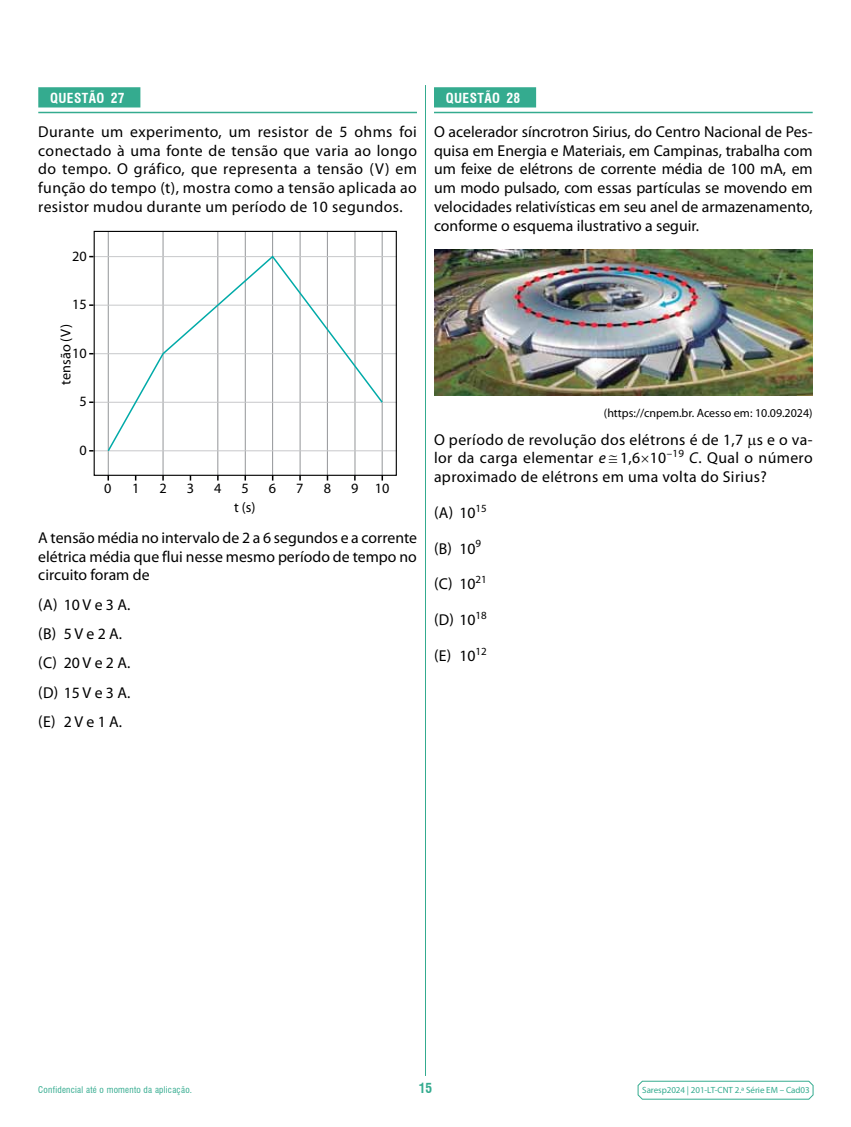
<style>
.page{position:relative;width:851px;height:1127px;background:#fff}
.page>*{position:absolute;margin:0;border:0;box-sizing:border-box;transform-origin:0 0}
.t1{font:15.75px/18.8px "Myriad Pro";color:#000;text-align:justify}
.t2{font:14.25px "Myriad Pro";color:#000}
.t3{font:700 condensed 13.5px "Swiss 721 BT";letter-spacing:.03em;color:#fff}
.t4{font:700 condensed 13.5px "Swiss 721 BT";color:#34ab8f}
.t5{font:12px "Myriad Pro";color:#000}
.t6{font:9px "Myriad Pro";letter-spacing:-.005em;color:#34ab8f}
.t7{font:condensed 9px "Swiss 721 BT";letter-spacing:.03em;color:#34ab8f}
.s1{font-style:italic}
</style>
<div class="page">
<svg style="left:637px;top:1080px;width:176px;height:20px"></svg>
<hr style="left:425px;top:85px;width:1px;height:991px;background:#34ab8f">
<div style="left:434px;top:87px;width:102px;height:20px;background:#34ab8f"></div>
<hr style="left:434px;top:112px;width:378px;height:1px;background:#34ab8f">
<img style="left:434px;top:250px;width:378px;height:145px">
<div style="left:38px;top:87px;width:102px;height:20px;background:#34ab8f"></div>
<hr style="left:38px;top:112px;width:379px;height:1px;background:#34ab8f">
<hr style="left:108px;top:231px;width:1px;height:244px;background:#939598">
<hr style="left:163px;top:231px;width:1px;height:244px;background:#939598">
<hr style="left:217px;top:231px;width:1px;height:244px;background:#939598">
<hr style="left:245px;top:231px;width:1px;height:244px;background:#939598">
<hr style="left:272px;top:231px;width:1px;height:244px;background:#939598">
<hr style="left:300px;top:231px;width:1px;height:244px;background:#939598">
<hr style="left:327px;top:231px;width:1px;height:244px;background:#939598">
<hr style="left:354px;top:231px;width:1px;height:244px;background:#939598">
<hr style="left:382px;top:231px;width:1px;height:244px;background:#939598">
<hr style="left:94px;top:450px;width:302px;height:1px;background:#c7c8ca">
<hr style="left:94px;top:402px;width:302px;height:1px;background:#c7c8ca">
<hr style="left:94px;top:353px;width:302px;height:1px;background:#c7c8ca">
<hr style="left:94px;top:305px;width:302px;height:1px;background:#c7c8ca">
<hr style="left:94px;top:256px;width:302px;height:1px;background:#c7c8ca">
<div style="left:94px;top:231px;width:303px;height:245px;border:1px solid #000"></div>
<svg style="left:106px;top:254px;width:278px;height:199px"></svg>
<p class="t3" style="left:50px;top:90px;width:76px">QUESTÃO 27</p>
<p class="t1" style="left:38px;top:122px;width:380px">Durante um experimento, um resistor de 5 ohms foi conectado à uma fonte de tensão que varia ao longo do tempo. O gráfico, que representa a tensão (V) em função do tempo (t), mostra como a tensão aplicada ao resistor mudou durante um período de 10 segundos.</p>
<p class="t2" style="left:72px;top:247px;width:16px">20</p>
<p class="t2" style="left:72px;top:296px;width:16px">15</p>
<p class="t2" style="left:72px;top:344px;width:16px">10</p>
<p class="t2" style="left:57px;top:385px;width:62px;rotate:-90deg">tensão (V)</p>
<p class="t2" style="left:80px;top:393px;width:9px">5</p>
<p class="t2" style="left:80px;top:441px;width:9px">0</p>
<p class="t2" style="left:104px;top:479px;width:9px">0</p>
<p class="t2" style="left:132px;top:479px;width:9px">1</p>
<p class="t2" style="left:159px;top:479px;width:9px">2</p>
<p class="t2" style="left:187px;top:479px;width:9px">3</p>
<p class="t2" style="left:214px;top:479px;width:9px">4</p>
<p class="t2" style="left:241px;top:479px;width:9px">5</p>
<p class="t2" style="left:269px;top:479px;width:9px">6</p>
<p class="t2" style="left:296px;top:479px;width:9px">7</p>
<p class="t2" style="left:323px;top:479px;width:9px">8</p>
<p class="t2" style="left:351px;top:479px;width:40px">9 10</p>
<p class="t1" style="left:38px;top:528px;width:380px">A tensão média no intervalo de 2 a 6 segundos e a corrente elétrica média que flui nesse mesmo período de tempo no circuito foram de</p>
<p class="t1" style="left:38px;top:589px;width:93px;line-height:29.4px;text-align:left">(A) 10 V e 3 A. (B) 5 V e 2 A. (C) 20 V e 2 A. (D) 15 V e 3 A. (E) 2 V e 1 A.</p>
<p class="t2" style="left:234px;top:498px;width:23px">t (s)</p>
<p class="t3" style="left:446px;top:90px;width:76px">QUESTÃO 28</p>
<p class="t1" style="left:434px;top:122px;width:380px">O acelerador síncrotron Sirius, do Centro Nacional de Pes&shy;quisa em Energia e Materiais, em Campinas, trabalha com um feixe de elétrons de corrente média de 100 mA, em um modo pulsado, com essas partículas se movendo em velocidades relativísticas em seu anel de armazenamento, conforme o esquema ilustrativo a seguir.</p>
<p class="t5" style="left:604px;top:406px;width:210px">(https://cnpem.br. Acesso em: 10.09.2024)</p>
<p class="t1" style="left:434px;top:430px;width:380px">O período de revolução dos elétrons é de 1,7 s e o va&shy;lor da carga elementar <span class="s1">e</span> ≅1,6 10<sup>–19</sup> <span class="s1">C</span>. Qual o número aproximado de elétrons em uma volta do Sirius?</p>
<p class="t1" style="left:434px;top:503px;width:54px">(A) 10<sup>15</sup></p>
<p class="t1" style="left:434px;top:539px;width:49px">(B) 10<sup>9</sup></p>
<p class="t1" style="left:434px;top:574px;width:54px">(C) 10<sup>21</sup></p>
<p class="t1" style="left:434px;top:610px;width:54px">(D) 10<sup>18</sup></p>
<p class="t1" style="left:434px;top:646px;width:54px">(E) 10<sup>12</sup></p>
<p class="t7" style="left:38px;top:1084px;width:155px">Confidencial até o momento da aplicação.</p>
<p class="t4" style="left:418px;top:1079px;width:15px">15</p>
<p class="t6" style="left:642px;top:1084px;width:169px">Saresp2024 | 201-LT-CNT 2.ª Série EM – Cad03</p>
</div>
